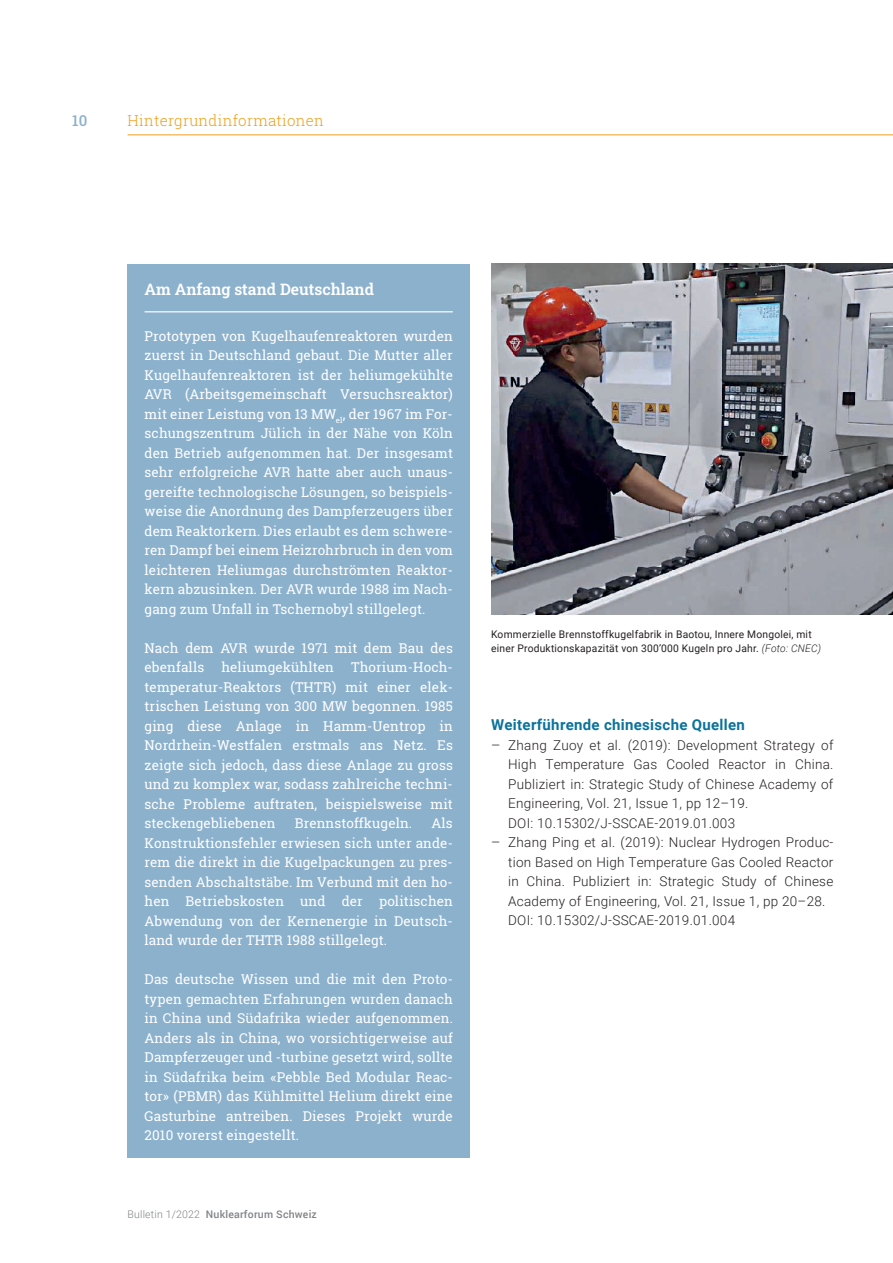
<style>
.page{position:relative;width:893px;height:1263px;background:#fff}
.page>*{position:absolute;margin:0;border:0;box-sizing:border-box;transform-origin:0 0}
.t1{font:700 19.5px "Roboto";letter-spacing:.01em;color:#fff;scale:.9 1}
.t2{font:600 15.75px "Roboto Slab";color:#fff}
.t3{font:700 15px "Roboto";letter-spacing:.02em;color:#0b729c}
.t4{font:300 15px "Roboto Slab";letter-spacing:.02em;color:#ee9e18}
.t5{font:500 15px "Roboto Slab";color:#8cb1cd}
.t6{font:13.5px/19.5px "Roboto Slab";letter-spacing:.01em;color:#fff;text-align:justify}
.t7{font:300 13.5px/19.5px "Roboto";letter-spacing:.02em;color:#231f20}
.t8{font:10.5px/14.2px "Roboto";letter-spacing:.02em;color:#231f20}
.t9{font:500 10.5px "Roboto";letter-spacing:.02em;color:#808285}
.s1{font-weight:300}
.s2{font-weight:300;font-style:italic}
.s3{font-family:"Roboto Slab"}
</style>
<div class="page">
<div style="left:128px;top:264px;width:342px;height:893px;background:#8cb1cd"></div>
<hr style="left:145px;top:311px;width:308px;height:1px;background:#fff">
<img style="left:491px;top:264px;width:402px;height:351px">
<hr style="left:128px;top:135px;width:765px;height:1px;background:#ee9e18">
<p class="t5" style="left:72px;top:110px;width:16px">10</p>
<p class="t4" style="left:128px;top:110px;width:198px">Hintergrundinformationen</p>
<p class="t2" style="left:145px;top:278px;width:231px">Am Anfang stand Deutschland</p>
<p class="t6" style="left:145px;top:326px;width:310px">Prototypen von Kugelhaufenreaktoren wurden zuerst in Deutschland gebaut. Die Mutter aller Kugelhaufenreaktoren ist der heliumgekühlte AVR (Arbeitsgemeinschaft Versuchsreaktor) mit einer Leistung von 13 MW<sub>el</sub>, der 1967 im For&shy;schungszentrum Jülich in der Nähe von Köln den Betrieb aufgenommen hat. Der insgesamt sehr erfolgreiche AVR hatte aber auch unaus&shy;gereifte technologische Lösungen, so beispiels&shy;weise die Anordnung des Dampferzeugers über dem Reaktorkern. Dies erlaubt es dem schwere&shy;ren Dampf bei einem Heizrohrbruch in den vom leichteren Heliumgas durchströmten Reaktor&shy;kern abzusinken. Der AVR wurde 1988 im Nach&shy;gang zum Unfall in Tschernobyl stillgelegt.</p>
<p class="t6" style="left:145px;top:638px;width:310px">Nach dem AVR wurde 1971 mit dem Bau des ebenfalls</p>
<h1 class="t1" style="left:128px;top:536px;width:372px">Einsatzmöglichkeiten von SMR in Kanada</h1>
<p class="t6" style="left:145px;top:657px;width:310px;text-align:left;text-indent:207px">Thorium-Hoch&shy;temperatur-Reaktors (THTR) mit einer elek&shy;trischen Leistung von 300 MW begonnen. 1985 ging diese Anlage in Hamm-Uentrop in Nordrhein-Westfalen erstmals ans Netz. Es zeigte sich jedoch, dass diese Anlage zu gross und zu komplex war, sodass zahlreiche techni&shy;sche Probleme auftraten, beispielsweise mit steckengebliebenen</p>
<p class="t6" style="left:221px;top:657px;width:114px">heliumgekühlten</p>
<p class="t6" style="left:295px;top:813px;width:119px">Brennstoffkugeln.</p>
<p class="t6" style="left:145px;top:813px;width:310px;text-indent:287px">Als Konstruktionsfehler erwiesen sich unter ande&shy;rem die direkt in die Kugelpackungen zu pres&shy;senden Abschaltstäbe. Im Verbund mit den ho&shy;hen Betriebskosten und der politischen Abwendung von der Kernenergie in Deutsch&shy;land wurde der THTR 1988 stillgelegt.</p>
<p class="t6" style="left:145px;top:969px;width:310px">Das deutsche Wissen und die mit den Proto&shy;typen gemachten Erfahrungen wurden danach in China und Südafrika wieder aufgenommen.<br>Anders als in China, wo vorsichtigerweise auf Dampferzeuger und -turbine gesetzt wird, sollte in Südafrika beim «Pebble Bed Modular Reac&shy;tor» (PBMR) das Kühlmittel Helium direkt eine Gasturbine antreiben. Dieses Projekt wurde 2010 vorerst eingestellt.</p>
<p class="t9" style="left:128px;top:1207px;width:191px"><span class="s1">Bulletin 1/2022</span> Nuklearforum Schweiz</p>
<p class="t8" style="left:491px;top:627px;width:331px">Kommerzielle Brennstoffkugelfabrik in Baotou, Innere Mongolei, mit einer Produktionskapazität von 300’000 Kugeln pro Jahr. <span class="s2">(Foto: CNEC)</span></p>
<p class="t3" style="left:491px;top:714px;width:255px">Weiterführende chinesische Quellen</p>
<p class="t7" style="left:508px;top:735px;width:327px;text-indent:-17px"><span class="s3">–</span> Zhang Zuoy et al. (2019): Development Strategy of High Temperature Gas Cooled Reactor in China.<br>Publiziert in: Strategic Study of Chinese Academy of Engineering, Vol. 21, Issue 1, pp 12–19.<br>DOI: 10.15302/J-SSCAE-2019.01.003</p>
<p class="t7" style="left:508px;top:832px;width:327px;text-indent:-17px"><span class="s3">–</span> Zhang Ping et al. (2019): Nuclear Hydrogen Produc&shy;tion Based on High Temperature Gas Cooled Reactor in China. Publiziert in: Strategic Study of Chinese Academy of Engineering, Vol. 21, Issue 1, pp 20–28.<br>DOI: 10.15302/J-SSCAE-2019.01.004</p>
</div>
